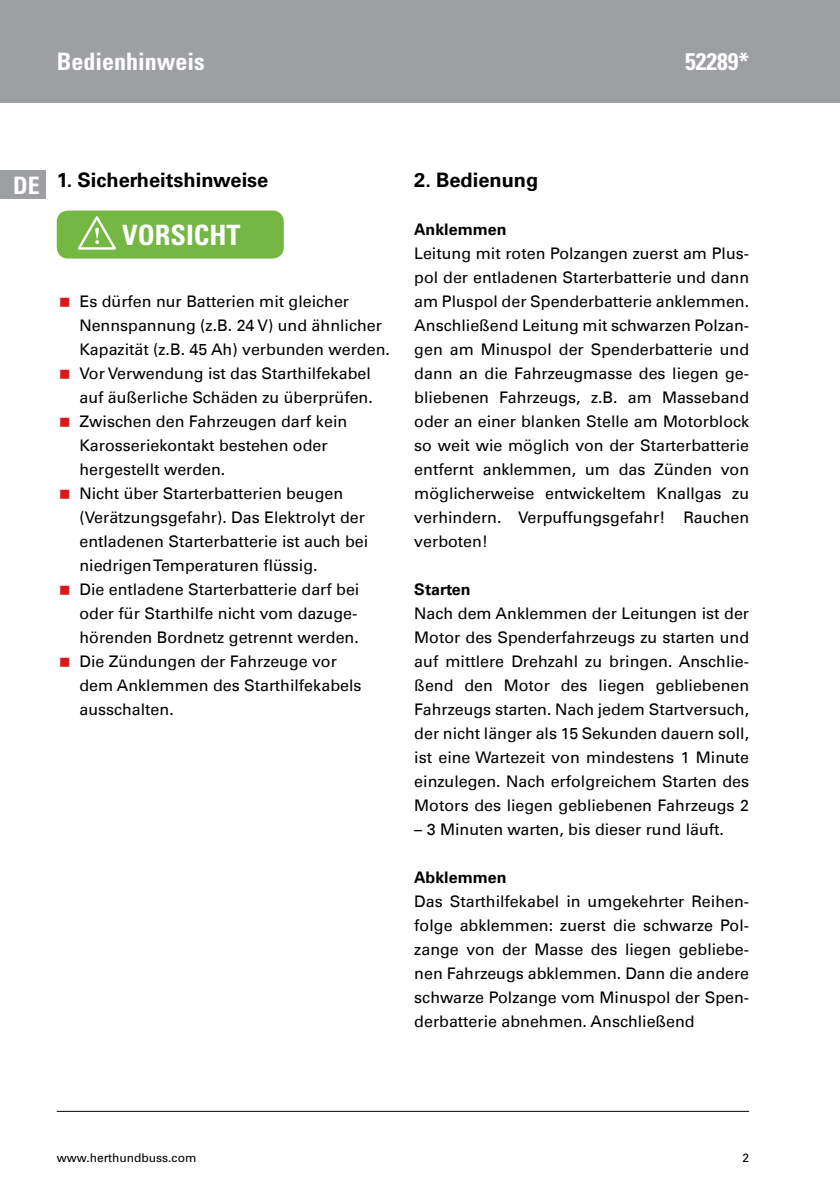
<style>
.page{position:relative;width:840px;height:1191px;background:#fff}
.page>*{position:absolute;margin:0;border:0;box-sizing:border-box;transform-origin:0 0}
.t1{font:700 condensed 28px "Univers";color:#fff}
.t2{font:700 condensed 24px "Univers";color:#fff}
.t3{font:700 20px "Univers Com 65";color:#000}
.t4{font:16px/24px "Univers Com 55 Roman";color:#000;text-align:justify}
.t5{font:700 16px "Univers Com 65";color:#000}
.t6{font:12px "Univers";color:#000}
.s1{font-family:"Univers";font-stretch:condensed;font-size:24px;color:#fff}
</style>
<div class="page">
<div style="left:0;top:0;width:839px;height:102px;background:#9d9fa2"></div>
<hr style="left:57px;top:1111px;width:691px;height:1px;background:#000">
<div style="left:0;top:170px;width:45px;height:28px;background:#9d9fa2"></div>
<div style="left:57px;top:210px;width:226px;height:48px;background:#74b743;border-radius:11px"></div>
<svg style="left:78px;top:216px;width:38px;height:34px"></svg>
<h2 class="t2" style="left:57px;top:47px;width:150px">Bedienhinweis</h2>
<h2 class="t2" style="left:684px;top:47px;width:65px">52289*</h2>
<p class="t3" style="left:13px;top:168px;width:257px"><span class="s1">DE</span> 1. Sicherheitshinweise</p>
<h1 class="t1" style="left:122px;top:218px;width:114px">Vorsicht</h1>
<p class="t4" style="left:79px;top:289px;width:312px;text-align:left">Es dürfen nur Batterien mit gleicher Nennspannung (z.B. 24 V) und ähnlicher Kapazität (z.B. 45 Ah) verbunden werden.<br>Vor Verwendung ist das Starthilfekabel auf äußerliche Schäden zu überprüfen.<br>Zwischen den Fahrzeugen darf kein Karosseriekontakt bestehen oder hergestellt werden.<br>Nicht über Starterbatterien beugen (Verätzungsgefahr). Das Elektrolyt der entladenen Starterbatterie ist auch bei niedrigen Temperaturen flüssig.<br>Die entladene Starterbatterie darf bei oder für Starthilfe nicht vom dazuge&shy;hörenden Bordnetz getrennt werden.<br>Die Zündungen der Fahrzeuge vor<br>dem Anklemmen des Starthilfekabels ausschalten.</p>
<p class="t3" style="left:414px;top:168px;width:125px">2. Bedienung</p>
<p class="t5" style="left:414px;top:219px;width:94px">Anklemmen</p>
<p class="t4" style="left:414px;top:241px;width:336px">Leitung mit roten Polzangen zuerst am Plus&shy;pol der entladenen Starterbatterie und dann am Pluspol der Spenderbatterie anklemmen.<br>Anschließend Leitung mit schwarzen Polzan&shy;gen am Minuspol der Spenderbatterie und dann an die Fahrzeugmasse des liegen ge&shy;bliebenen Fahrzeugs, z.B. am Masseband oder an einer blanken Stelle am Motorblock so weit wie möglich von der Starterbatterie entfernt anklemmen, um das Zünden von möglicherweise entwickeltem Knallgas zu verhindern. Verpuffungsgefahr! Rauchen verboten!</p>
<p class="t5" style="left:414px;top:579px;width:58px">Starten</p>
<p class="t4" style="left:414px;top:601px;width:336px">Nach dem Anklemmen der Leitungen ist der Motor des Spenderfahrzeugs zu starten und auf mittlere Drehzahl zu bringen. Anschlie&shy;ßend den Motor des liegen gebliebenen Fahrzeugs starten. Nach jedem Startversuch, der nicht länger als 15 Sekunden dauern soll, ist eine Wartezeit von mindestens 1 Minute einzulegen. Nach erfolgreichem Starten des Motors des liegen gebliebenen Fahrzeugs 2</p>
<p class="t4" style="left:414px;top:817px;width:311px">– 3 Minuten warten, bis dieser rund läuft.</p>
<p class="t5" style="left:414px;top:867px;width:94px">Abklemmen</p>
<p class="t4" style="left:414px;top:889px;width:336px">Das Starthilfekabel in umgekehrter Reihen&shy;folge abklemmen: zuerst die schwarze Pol&shy;zange von der Masse des liegen gebliebe&shy;nen Fahrzeugs abklemmen. Dann die andere schwarze Polzange vom Minuspol der Spen&shy;derbatterie abnehmen. Anschließend</p>
<p class="t6" style="left:57px;top:1150px;width:141px">www.herthundbuss.com</p>
<p class="t6" style="left:742px;top:1150px;width:8px">2</p>
</div>
